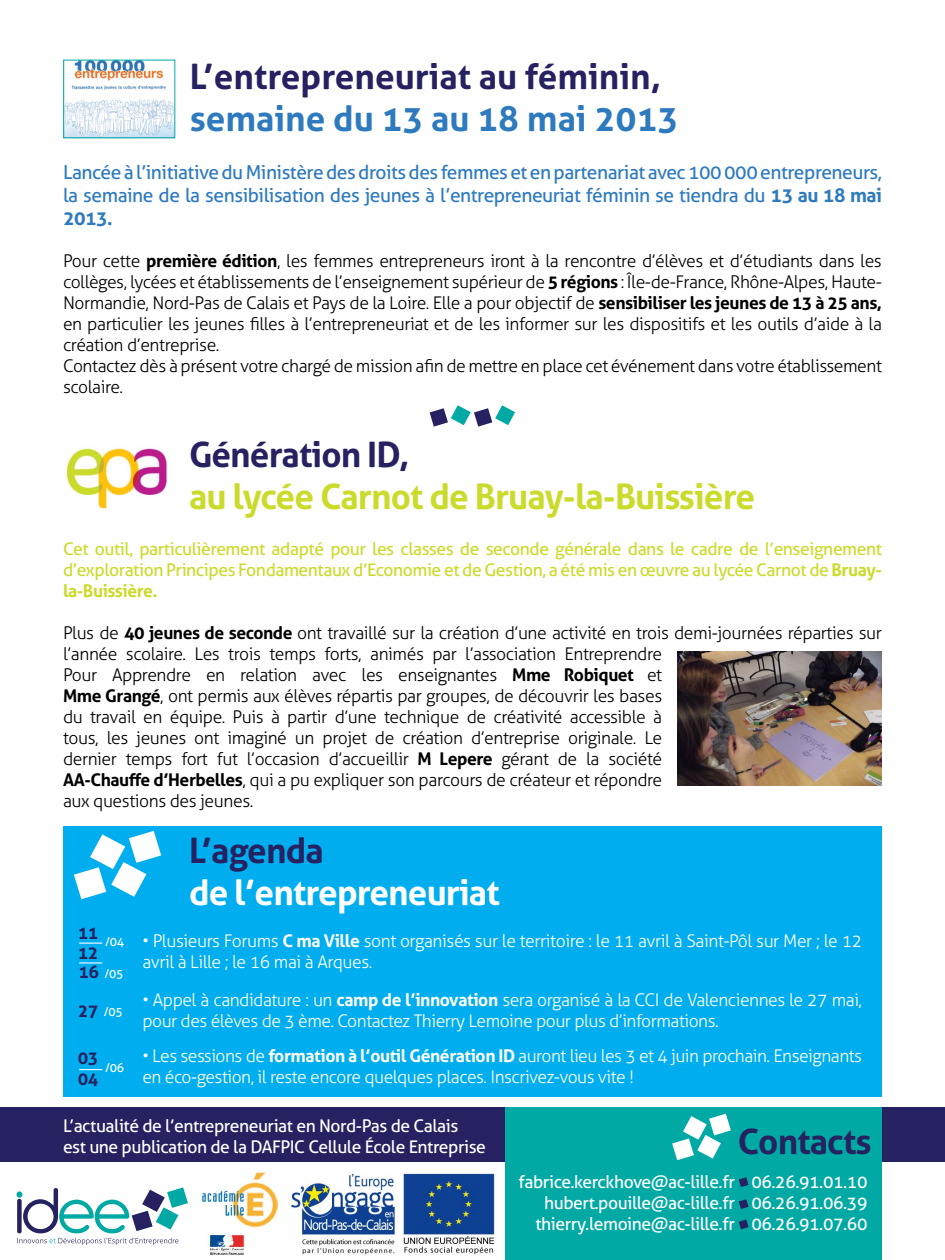
<style>
.page{position:relative;width:945px;height:1260px;background:#fff}
.page>*{position:absolute;margin:0;border:0;box-sizing:border-box;transform-origin:0 0}
.t1{font:700 35px "Aller";letter-spacing:-.025em;color:#cbdb2b}
.t2{font:700 35px "Aller";letter-spacing:-.025em;color:#262262}
.t3{font:700 35px "Aller";color:#262262}
.t4{font:700 35px "Aller";color:#2e7abf}
.t5{font:700 35px "Aller";letter-spacing:-.025em;color:#fff}
.t6{font:19.25px/23.1px "Aller";letter-spacing:-.025em;color:#2e7abf;text-align:justify}
.t7{font:300 17.5px/21px "Aller";letter-spacing:-.025em;color:#000}
.t8{font:300 17.5px/21px "Aller";letter-spacing:-.03em;color:#fff}
.t9{font:17.5px/21px "Aller";letter-spacing:-.025em;color:#fff}
.t10{font:17.5px/21px "Aller";letter-spacing:-.025em;color:#cbdb2b;text-align:justify}
.t11{font:700 17.5px/20.1px "Aller";letter-spacing:-.025em;color:#262262}
.t12{font:12.25px "Aller";letter-spacing:-.025em;color:#fff}
.s1{font-weight:700}
.s2{font-weight:700;font-size:17.5px;color:#262262}
</style>
<div class="page">
<div style="left:63px;top:826px;width:819px;height:270px;background:#00aeef"></div>
<svg style="left:79px;top:943px;width:23px;height:1px"></svg>
<svg style="left:74px;top:831px;width:87px;height:68px"></svg>
<img style="left:203px;top:1173px;width:75px;height:82px">
<div style="left:0;top:1107px;width:945px;height:55px;background:#262262"></div>
<div style="left:506px;top:1107px;width:376px;height:153px;background:#00a9a3"></div>
<svg style="left:739px;top:1177px;width:10px;height:10px"></svg>
<svg style="left:739px;top:1199px;width:10px;height:10px"></svg>
<svg style="left:739px;top:1220px;width:10px;height:9px"></svg>
<svg style="left:672px;top:1114px;width:59px;height:46px"></svg>
<img style="left:66px;top:62px;width:107px;height:74px">
<div style="left:64px;top:60px;width:111px;height:78px;border:1px solid #00a9a3"></div>
<img style="left:677px;top:651px;width:205px;height:134px">
<img style="left:66px;top:448px;width:101px;height:61px">
<hr style="left:79px;top:962px;width:23px;height:2px;background:#fff">
<svg style="left:79px;top:1069px;width:23px;height:1px"></svg>
<svg style="left:430px;top:405px;width:85px;height:22px"></svg>
<img style="left:291px;top:1173px;width:204px;height:82px">
<svg style="left:17px;top:1187px;width:171px;height:58px"></svg>
<h1 class="t3" style="left:190px;top:55px;width:473px">L’entrepreneuriat au féminin,</h1>
<h1 class="t4" style="left:190px;top:97px;width:490px">semaine du 13 au 18 mai 2013</h1>
<p class="t6" style="left:63px;top:161px;width:821px">Lancée à l’initiative du Ministère des droits des femmes et en partenariat avec 100 000 entrepreneurs, la semaine de la sensibilisation des jeunes à l’entrepreneuriat féminin se tiendra du <span class="s1">13 au 18 mai 2013.</span></p>
<p class="t7" style="left:63px;top:251px;width:821px">Pour cette <span class="s1">première édition</span>, les femmes entrepreneurs iront à la rencontre d’élèves et d’étudiants dans les collèges, lycées et établissements de l’enseignement supérieur de <span class="s1">5 régions</span> : île-de-France, Rhône-Alpes, Haute-Normandie, Nord-Pas de Calais et Pays de la Loire. Elle a pour objectif de <span class="s1">sensibiliser les jeunes de 13 à 25 ans, </span>en particulier les jeunes filles à l’entrepreneuriat et de les informer sur les dispositifs et les outils d’aide à la création d’entreprise.<br>Contactez dès à présent votre chargé de mission afin de mettre en place cet événement dans votre établissement scolaire.</p>
<h1 class="t2" style="left:189px;top:433px;width:222px">Génération ID,</h1>
<h1 class="t1" style="left:189px;top:475px;width:568px">au lycée Carnot de Bruay-la-Buissière</h1>
<p class="t10" style="left:63px;top:538px;width:821px">Cet outil, particulièrement adapté pour les classes de seconde générale dans le cadre de l’enseignement d’exploration Principes Fondamentaux d’Economie et de Gestion, a été mis en œuvre au lycée Carnot de <span class="s1">Bruay&shy;la-Buissière.</span></p>
<p class="t7" style="left:63px;top:622px;width:821px">Plus de <span class="s1">40 jeunes de seconde</span> ont travaillé sur la création d’une activité en trois demi-journées réparties sur l’année scolaire. Les trois temps forts, animés par l’association Entreprendre<br>Pour Apprendre en relation avec les enseignantes <span class="s1">Mme Robiquet</span> et<br><span class="s1">Mme Grangé</span>, ont permis aux élèves répartis par groupes, de découvrir les bases<br>du travail en équipe. Puis à partir d’une technique de créativité accessible à<br>tous, les jeunes ont imaginé un projet de création d’entreprise originale. Le<br>dernier temps fort fut l’occasion d’accueillir <span class="s1">M Lepere</span> gérant de la société<br><span class="s1">AA-Chauffe d’Herbelles</span>, qui a pu expliquer son parcours de créateur et répondre<br>aux questions des jeunes.</p>
<h1 class="t2" style="left:189px;top:829px;width:136px">L’agenda</h1>
<h1 class="t5" style="left:189px;top:871px;width:312px">de l’entrepreneuriat</h1>
<p class="t8" style="left:142px;top:930px;width:721px">• Plusieurs Forums <span class="s1">C ma Ville</span> sont organisés sur le territoire : le 11 avril à Saint-Pôl sur Mer ; le 12 avril à Lille ; le 16 mai à Arques.</p>
<p class="t8" style="left:142px;top:990px;width:721px">• Appel à candidature : un <span class="s1">camp de l’innovation</span> sera organisé à la CCI de Valenciennes le 27 mai, pour des élèves de 3 ème. Contactez Thierry Lemoine pour plus d’informations.</p>
<p class="t8" style="left:142px;top:1046px;width:721px">• Les sessions de <span class="s1">formation à l’outil Génération ID</span> auront lieu les 3 et 4 juin prochain. Enseignants en éco-gestion, il reste encore quelques places. Inscrivez-vous vite !</p>
<p class="t11" style="left:78px;top:922px;width:22px">11<br>12</p>
<p class="t12" style="left:105px;top:934px;width:21px">/04</p>
<p class="t12" style="left:78px;top:966px;width:47px"><span class="s2">16</span> /05</p>
<p class="t12" style="left:78px;top:1004px;width:47px"><span class="s2">27</span> /05</p>
<p class="t11" style="left:78px;top:1047px;width:22px;line-height:21.3px">03<br>04</p>
<p class="t12" style="left:105px;top:1060px;width:21px">/06</p>
<p class="t9" style="left:63px;top:1115px;width:425px">L’actualité de l’entrepreneuriat en Nord-Pas de Calais<br>est une publication de la DAFPIC Cellule École Entreprise</p>
<h1 class="t2" style="left:738px;top:1120px;width:135px">Contacts</h1>
<p class="t9" style="left:519px;top:1172px;width:218px;text-align:right">fabrice.kerckhove@ac-lille.fr hubert.pouille@ac-lille.fr thierry.lemoine@ac-lille.fr</p>
<p class="t9" style="left:751px;top:1171px;width:118px;text-align:justify">06.26.91.01.10<br>06.26.91.06.39<br>06.26.91.07.60</p>
</div>
